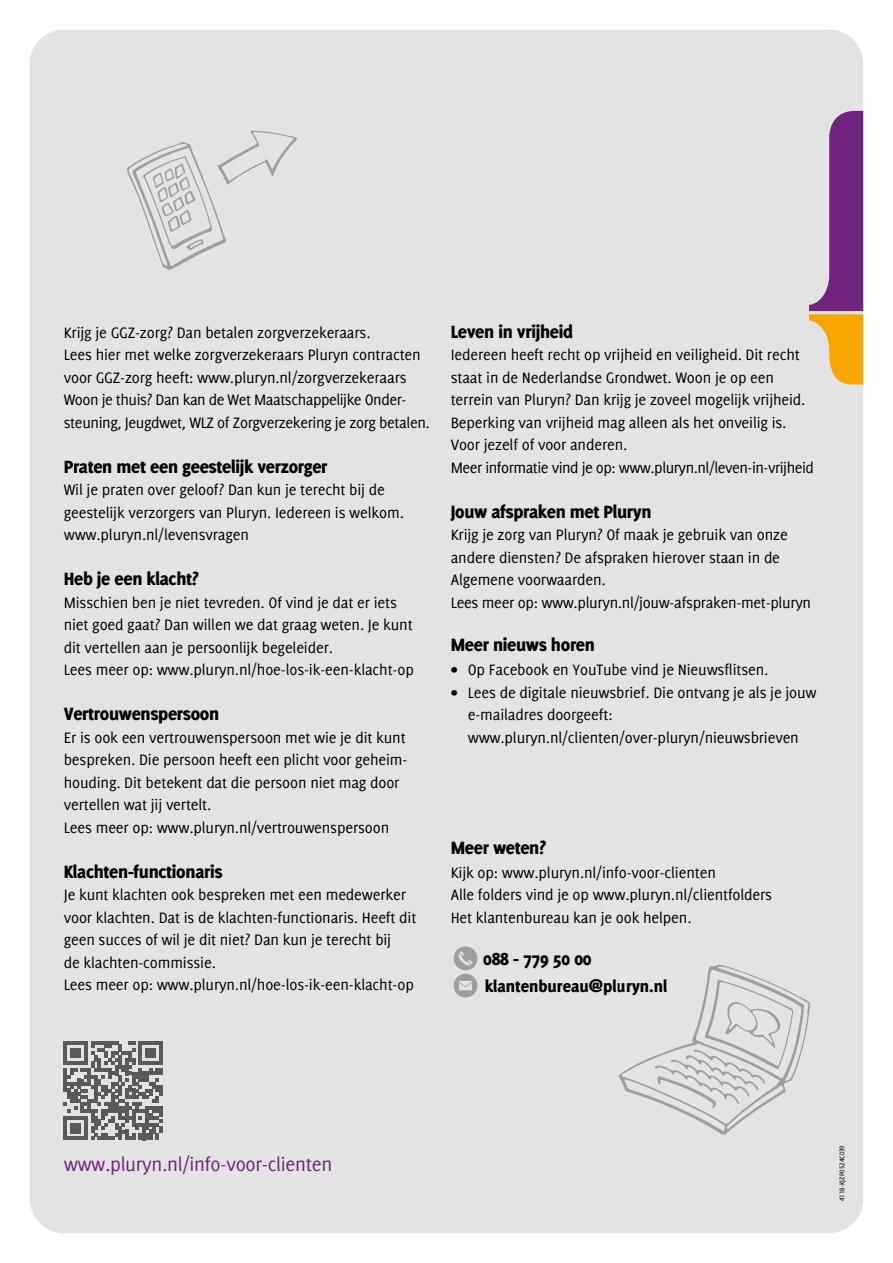
<style>
.page{position:relative;width:893px;height:1263px;background:#fff}
.page>*{position:absolute;margin:0;border:0;box-sizing:border-box;transform-origin:0 0}
.t1{font:21px "Delicious";letter-spacing:-.015em;color:#70247d}
.t2{font:800 19.5px "Delicious";letter-spacing:-.015em;color:#000}
.t3{font:800 18px "Delicious";color:#000}
.t4{font:16.5px/22.5px "Delicious";letter-spacing:-.01em;color:#000}
.t5{font:7.5px "Delicious Small Caps";color:#000}
</style>
<div class="page">
<div style="left:30px;top:30px;width:833px;height:1203px;background:#e3e3e3;border-radius:34px"></div>
<svg style="left:809px;top:111px;width:54px;height:274px"></svg>
<svg style="left:64px;top:1041px;width:99px;height:99px"></svg>
<svg style="left:127px;top:130px;width:170px;height:140px"></svg>
<svg style="left:454px;top:946px;width:23px;height:51px"></svg>
<svg style="left:618px;top:964px;width:192px;height:171px"></svg>
<p class="t4" style="left:64px;top:321px;width:367px">Krijg je GGZ-zorg? Dan betalen zorgverzekeraars.<br>Lees hier met welke zorgverzekeraars Pluryn contracten voor GGZ-zorg heeft: www.pluryn.nl/zorgverzekeraars Woon je thuis? Dan kan de Wet Maatschappelijke Onder&shy;steuning, Jeugdwet, WLZ of Zorgverzekering je zorg betalen.</p>
<p class="t2" style="left:64px;top:455px;width:265px">Praten met een geestelijk verzorger</p>
<p class="t4" style="left:64px;top:478px;width:342px">Wil je praten over geloof? Dan kun je terecht bij de geestelijk verzorgers van Pluryn. Iedereen is welkom. www.pluryn.nl/levensvragen</p>
<p class="t2" style="left:64px;top:567px;width:137px">Heb je een klacht?</p>
<p class="t4" style="left:64px;top:591px;width:352px">Misschien ben je niet tevreden. Of vind je dat er iets niet goed gaat? Dan willen we dat graag weten. Je kunt dit vertellen aan je persoonlijk begeleider.<br>Lees meer op: www.pluryn.nl/hoe-los-ik-een-klacht-op</p>
<p class="t2" style="left:64px;top:702px;width:157px">Vertrouwenspersoon</p>
<p class="t4" style="left:64px;top:726px;width:345px">Er is ook een vertrouwenspersoon met wie je dit kunt bespreken. Die persoon heeft een plicht voor geheim&shy;houding. Dit betekent dat die persoon niet mag door vertellen wat jij vertelt.<br>Lees meer op: www.pluryn.nl/vertrouwenspersoon</p>
<p class="t2" style="left:64px;top:860px;width:160px">Klachten-functionaris</p>
<p class="t4" style="left:64px;top:883px;width:354px">Je kunt klachten ook bespreken met een medewerker voor klachten. Dat is de klachten-functionaris. Heeft dit geen succes of wil je dit niet? Dan kun je terecht bij<br>de klachten-commissie.<br>Lees meer op: www.pluryn.nl/hoe-los-ik-een-klacht-op</p>
<p class="t2" style="left:451px;top:320px;width:124px">Leven in vrijheid</p>
<p class="t4" style="left:451px;top:343px;width:365px">Iedereen heeft recht op vrijheid en veiligheid. Dit recht staat in de Nederlandse Grondwet. Woon je op een terrein van Pluryn? Dan krijg je zoveel mogelijk vrijheid.<br>Beperking van vrijheid mag alleen als het onveilig is.<br>Voor jezelf of voor anderen.<br>Meer informatie vind je op: www.pluryn.nl/leven-in-vrijheid</p>
<p class="t2" style="left:451px;top:500px;width:202px">Jouw afspraken met Pluryn</p>
<p class="t4" style="left:451px;top:523px;width:362px">Krijg je zorg van Pluryn? Of maak je gebruik van onze andere diensten? De afspraken hierover staan in de Algemene voorwaarden.<br>Lees meer op: www.pluryn.nl/jouw-afspraken-met-pluryn</p>
<p class="t2" style="left:451px;top:633px;width:146px">Meer nieuws horen</p>
<p class="t4" style="left:451px;top:658px;width:319px">• Op Facebook en YouTube vind je Nieuwsflitsen.</p>
<p class="t4" style="left:468px;top:681px;width:350px;text-indent:-17px">• Lees de digitale nieuwsbrief. Die ontvang je als je jouw e-mailadres doorgeeft: www.pluryn.nl/clienten/over-pluryn/nieuwsbrieven</p>
<p class="t2" style="left:451px;top:836px;width:97px">Meer weten?</p>
<p class="t4" style="left:451px;top:861px;width:323px">Kijk op: www.pluryn.nl/info-voor-clienten<br>Alle folders vind je op www.pluryn.nl/clientfolders<br>Het klantenbureau kan je ook helpen.</p>
<p class="t2" style="left:483px;top:947px;width:110px">088 - 779 50 00</p>
<p class="t3" style="left:485px;top:975px;width:184px">klantenbureau@pluryn.nl</p>
<p class="t1" style="left:64px;top:1153px;width:270px">www.pluryn.nl/info-voor-clienten</p>
<p class="t5" style="left:837px;top:1201px;width:57px;rotate:-90deg">4118-KJZP0524C039</p>
</div>
